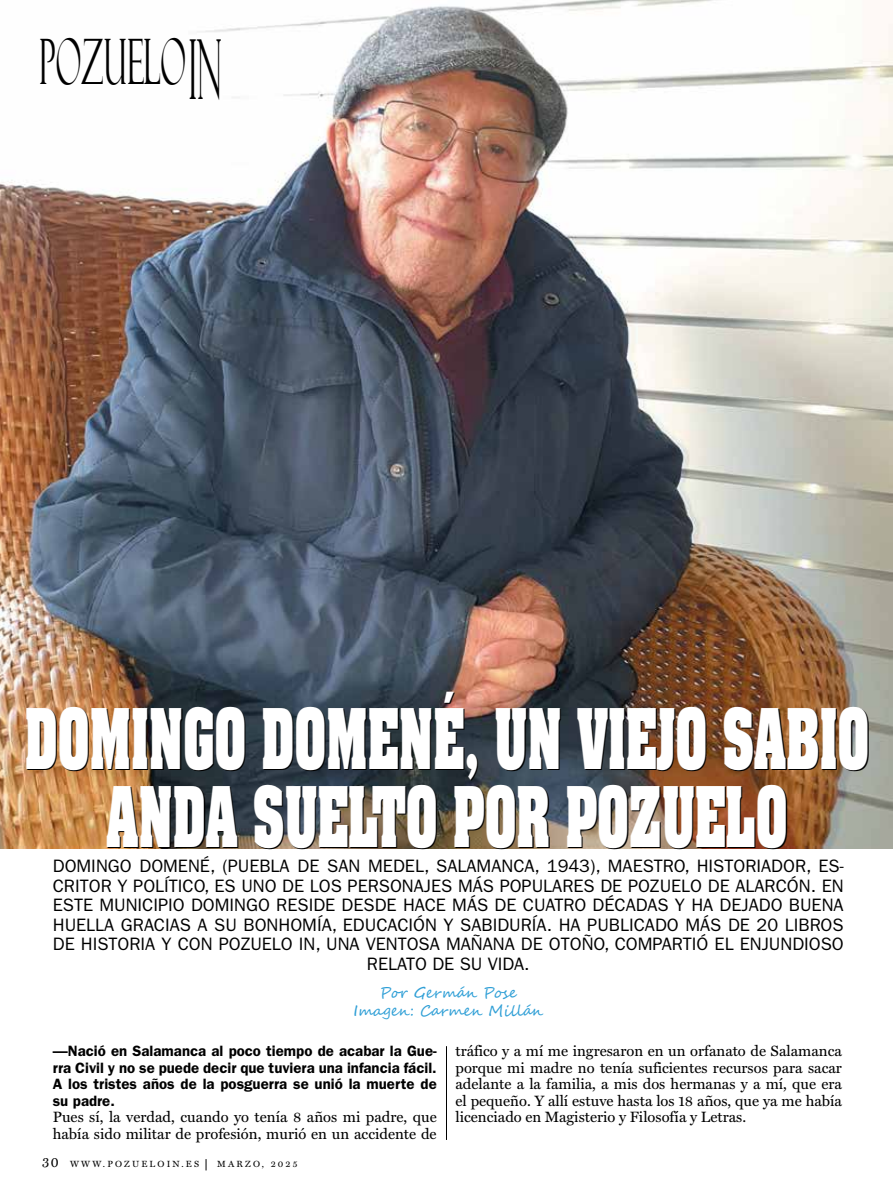
<style>
.page{position:relative;width:893px;height:1191px;background:#fff}
.page>*{position:absolute;margin:0;border:0;box-sizing:border-box;transform-origin:0 0}
.t1{font:700 71.1px/78.2px "Aachen Std";color:#fff;text-align:center;scale:.62 1}
.t2{font:62.85px "Felix Titling";color:#000;scale:.5 1}
.t3{font:18px/19.5px "ITC Franklin Gothic Std";color:#000;text-align:center}
.t4{font:15px/16.5px "Miller Text";color:#000}
.t5{font:600 15px/16.5px "ITC Franklin Gothic Std";color:#000;text-align:justify}
.t6{font:15px/18px "Segoe Script";color:#2f9fd6;text-align:center}
.t7{font:9px "Miller Text SC";letter-spacing:.24em;color:#000}
.s1{font-size:82.95px}
.s2{font-size:14.55px}
</style>
<div class="page">
<img style="left:0;top:0;width:893px;height:848px">
<hr style="left:446px;top:1046px;width:1px;height:94px;background:#000">
<h2 class="t2" style="left:39px;top:26px;width:368px">POZUELO<span class="s1">IN</span></h2>
<h1 class="t1" style="left:25px;top:701px;width:1364px">DOMINGO DOMENÉ, UN VIEJO SABIO<br>ANDA SUELTO POR POZUELO</h1>
<p class="t3" style="left:53px;top:856px;width:792px">DOMINGO DOMENÉ, (PUEBLA DE SAN MEDEL, SALAMANCA, 1943), MAESTRO, HISTORIADOR, ES-CRITOR Y POLÍTICO, ES UNO DE LOS PERSONAJES MÁS POPULARES DE POZUELO DE ALARCÓN. EN ESTE MUNICIPIO DOMINGO RESIDE DESDE HACE MÁS DE CUATRO DÉCADAS Y HA DEJADO BUENA HUELLA GRACIAS A SU BONHOMÍA, EDUCACIÓN Y SABIDURÍA. HA PUBLICADO MÁS DE 20 LIBROS DE HISTORIA Y CON POZUELO IN, UNA VENTOSA MAÑANA DE OTOÑO, COMPARTIÓ EL ENJUNDIOSO RELATO DE SU VIDA.</p>
<p class="t6" style="left:353px;top:984px;width:191px">Por Germán Pose<br>Imagen: Carmen Millán</p>
<p class="t5" style="left:53px;top:1043px;width:385px">—Nació en Salamanca al poco tiempo de acabar la Gue&shy;rra Civil y no se puede decir que tuviera una infancia fácil.<br>A los tristes años de la posguerra se unió la muerte de su padre.</p>
<p class="t4" style="left:53px;top:1109px;width:385px">Pues sí, la verdad, cuando yo tenía 8 años mi padre, que había sido militar de profesión, murió en un accidente de</p>
<p class="t7" style="left:42px;top:1158px;width:159px"><span class="s2">30</span> WWW.POZUELOIN.ES</p>
<p class="t7" style="left:217px;top:1158px;width:82px">MARZO, 2025</p>
<p class="t4" style="left:455px;top:1042px;width:388px;text-align:justify">tráfico y a mí me ingresaron en un orfanato de Salamanca porque mi madre no tenía suficientes recursos para sacar adelante a la familia, a mis dos hermanas y a mí, que era el pequeño. Y allí estuve hasta los 18 años, que ya me había licenciado en Magisterio y Filosofía y Letras.</p>
</div>
